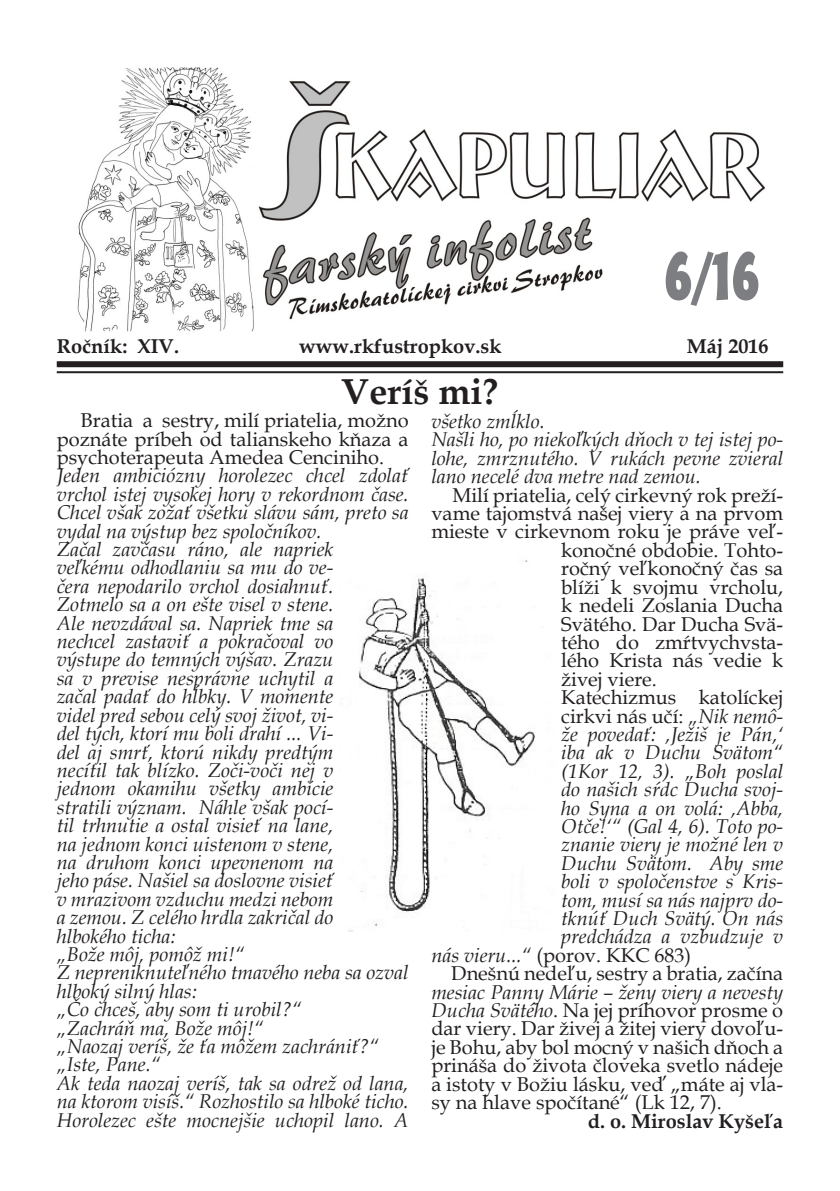
<style>
.page{position:relative;width:840px;height:1191px;background:#fff}
.page>*{position:absolute;margin:0;border:0;box-sizing:border-box;transform-origin:0 0}
.t1{font:700 66px "Mister Earl BT";color:#7c7e81}
.t2{font:700 36px "Book Antiqua";color:#231f20}
.t3{font:italic 20px/18.4px "Book Antiqua";color:#231f20;text-align:justify}
.t4{font:20px/18.4px "Book Antiqua";color:#231f20;text-align:justify}
.t5{font:700 20px "Book Antiqua";color:#231f20}
.s1{font-style:italic}
</style>
<div class="page">
<img style="left:77px;top:68px;width:687px;height:264px">
<div style="left:57px;top:361px;width:725px;height:6px;background:#231f20"></div>
<hr style="left:57px;top:371px;width:725px;height:2px;background:#231f20">
<img style="left:348px;top:560px;width:187px;height:371px">
<p class="t1" style="left:663px;top:235px;width:97px">6/16</p>
<p class="t5" style="left:57px;top:332px;width:124px">Ročník: XIV.</p>
<p class="t5" style="left:299px;top:332px;width:204px">www.rkfustropkov.sk</p>
<p class="t5" style="left:686px;top:332px;width:83px">Máj 2016</p>
<p class="t2" style="left:341px;top:367px;width:158px">Veríš mi?</p>
<p class="t4" style="left:57px;top:411px;width:353px;text-indent:24px">Bratia a sestry, milí priatelia, možno poznáte príbeh od talianskeho kňaza a psychoterapeuta Amedea Cenciniho.</p>
<p class="t3" style="left:57px;top:466px;width:353px">Jeden ambiciózny horolezec chcel zdolať vrchol istej vysokej hory v rekordnom čase.<br>Chcel však zožať všetku slávu sám, preto sa vydal na výstup bez spoločníkov.</p>
<p class="t3" style="left:57px;top:539px;width:278px">Začal zavčasu ráno, ale napriek veľkému odhodlaniu sa mu do ve&shy;čera nepodarilo vrchol dosiahnuť.<br>Zotmelo sa a on ešte visel v stene.<br>Ale nevzdával sa. Napriek tme sa nechcel zastaviť a pokračoval vo výstupe do temných výšav. Zrazu sa v previse nesprávne uchytil a začal padať do hĺbky. V momente videl pred sebou celý svoj život, vi&shy;del tých, ktorí mu boli drahí ... Vi&shy;del aj smrť, ktorú nikdy predtým necítil tak blízko. Zoči-voči nej v jednom okamihu všetky ambície stratili význam. Náhle však pocí&shy;til trhnutie a ostal visieť na lane, na jednom konci uistenom v stene, na druhom konci upevnenom na jeho páse. Našiel sa doslovne visieť v mrazivom vzduchu medzi nebom a zemou. Z celého hrdla zakričal do hlbokého ticha:</p>
<p class="t3" style="left:57px;top:944px;width:189px">„Bože môj, pomôž mi!“</p>
<p class="t3" style="left:57px;top:962px;width:353px">Z nepreniknuteľného tmavého neba sa ozval hlboký silný hlas:</p>
<p class="t3" style="left:431px;top:411px;width:115px">všetko zmĺklo.</p>
<p class="t3" style="left:431px;top:430px;width:353px">Našli ho, po niekoľkých dňoch v tej istej po&shy;lohe, zmrznutého. V rukách pevne zvieral lano necelé dva metre nad zemou.</p>
<p class="t4" style="left:452px;top:485px;width:332px">Milí priatelia, celý cirkevný rok preží-</p>
<p class="t4" style="left:431px;top:503px;width:353px">vame tajomstvá našej viery a na prvom</p>
<p class="t4" style="left:431px;top:522px;width:353px">mieste v cirkevnom roku je práve veľ-</p>
<p class="t4" style="left:561px;top:540px;width:223px">konočné obdobie. Tohto-</p>
<p class="t4" style="left:561px;top:559px;width:223px">ročný veľkonočný čas sa</p>
<p class="t4" style="left:561px;top:577px;width:223px">blíži k svojmu vrcholu,</p>
<p class="t4" style="left:561px;top:595px;width:223px">k nedeli Zoslania Ducha</p>
<p class="t4" style="left:561px;top:614px;width:223px">Svätého. Dar Ducha Svä-</p>
<p class="t4" style="left:561px;top:632px;width:223px">tého do zmŕtvychvsta-</p>
<p class="t4" style="left:561px;top:651px;width:223px">lého Krista nás vedie k</p>
<p class="t4" style="left:561px;top:669px;width:97px">živej viere.</p>
<p class="t4" style="left:561px;top:687px;width:223px">Katechizmus katolíckej</p>
<p class="t4" style="left:561px;top:706px;width:223px">cirkvi nás učí: <span class="s1">„Nik nemô-</span></p>
<p class="t3" style="left:561px;top:724px;width:223px">že povedať: ,Ježiš je Pán,‘</p>
<p class="t3" style="left:561px;top:743px;width:223px">iba ak v Duchu Svätom“</p>
<p class="t3" style="left:561px;top:761px;width:223px">(1Kor 12, 3). „Boh poslal</p>
<p class="t3" style="left:561px;top:779px;width:223px">do našich sŕdc Ducha svoj-</p>
<p class="t3" style="left:561px;top:798px;width:223px">ho Syna a on volá: ,Abba,</p>
<p class="t3" style="left:561px;top:816px;width:223px">Otče!‘“ (Gal 4, 6). Toto po-</p>
<p class="t3" style="left:561px;top:835px;width:223px">znanie viery je možné len v</p>
<p class="t3" style="left:561px;top:853px;width:223px">Duchu Svätom. Aby sme</p>
<p class="t3" style="left:561px;top:871px;width:223px">boli v spoločenstve s Kris-</p>
<p class="t3" style="left:561px;top:890px;width:223px">tom, musí sa nás najprv do-</p>
<p class="t3" style="left:561px;top:908px;width:223px">tknúť Duch Svätý. On nás</p>
<p class="t3" style="left:561px;top:927px;width:223px">predchádza a vzbudzuje v</p>
<p class="t4" style="left:431px;top:945px;width:261px"><span class="s1">nás vieru...“</span> (porov. KKC 683)</p>
<p class="t4" style="left:431px;top:963px;width:353px;text-indent:20px">Dnešnú nedeľu, sestry a bratia, začína <span class="s1">mesiac Panny Márie – ženy viery a nevesty Ducha Svätého</span>. Na jej príhovor prosme o dar viery. Dar živej a žitej viery dovoľu&shy;je Bohu, aby bol mocný v našich dňoch a prináša do života človeka svetlo nádeje a istoty v Božiu lásku, veď „máte aj vla&shy;sy na hlave spočítané“ (Lk 12, 7).</p>
<p class="t5" style="left:587px;top:1107px;width:197px">d. o. Miroslav Kyšeľa</p>
<p class="t3" style="left:57px;top:999px;width:246px">„Čo chceš, aby som ti urobil?“</p>
<p class="t3" style="left:57px;top:1018px;width:208px">„Zachráň ma, Bože môj!“</p>
<p class="t3" style="left:57px;top:1036px;width:324px">„Naozaj veríš, že ťa môžem zachrániť?“</p>
<p class="t3" style="left:57px;top:1054px;width:105px">„Iste, Pane.“</p>
<p class="t3" style="left:57px;top:1073px;width:353px">Ak teda naozaj veríš, tak sa odrež od lana, na ktorom visíš.“ Rozhostilo sa hlboké ticho.<br>Horolezec ešte mocnejšie uchopil lano. A</p>
</div>
